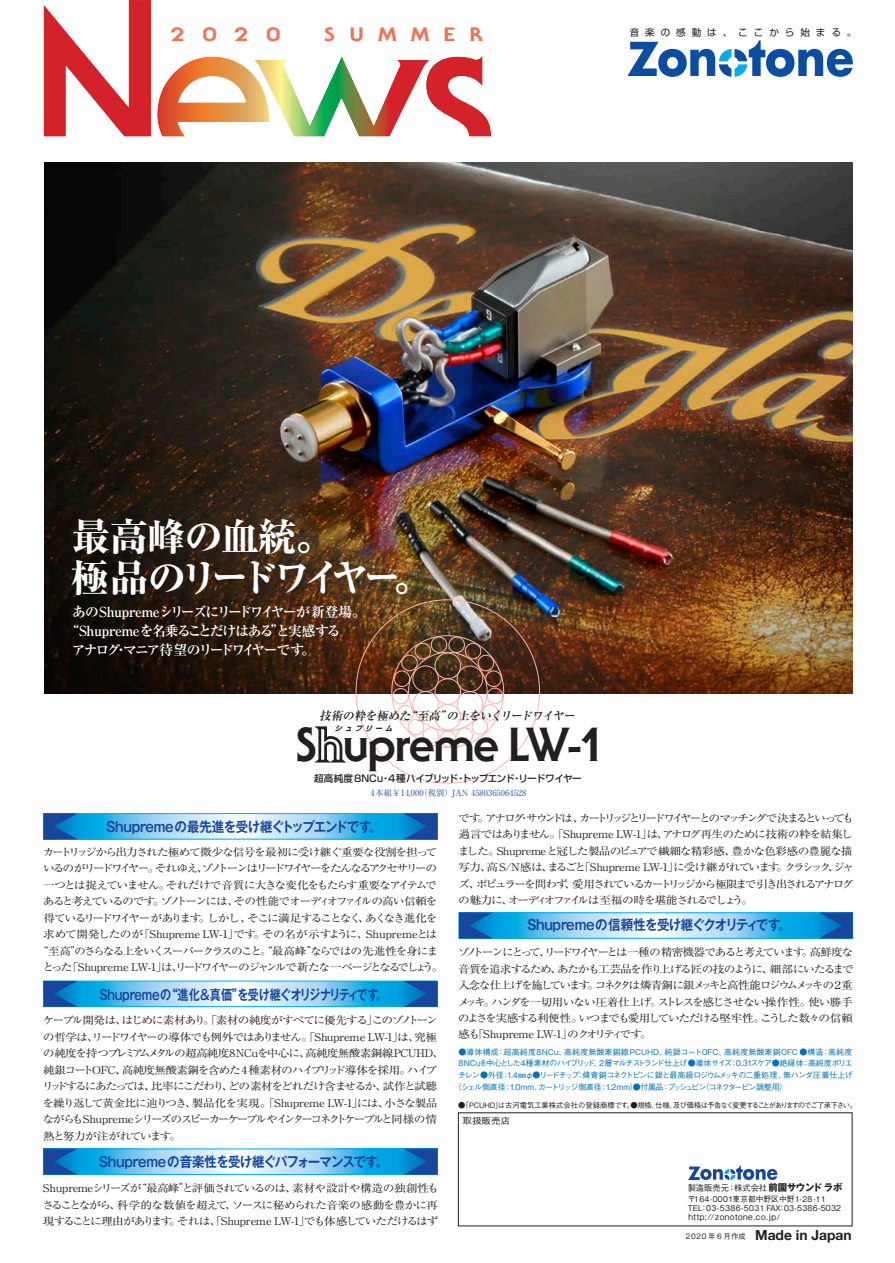
<style>
.page{position:relative;width:895px;height:1263px;background:#fff}
.page>*{position:absolute;margin:0;border:0;box-sizing:border-box;transform-origin:0 0}
.t1{font:800 46.8px "Serif Gothic";letter-spacing:-.035em;color:#231f20}
.t2{font:800 38.25px/41.4px "Ryumin Pro";letter-spacing:-.09em;color:#fff}
.t3{font:800 18.9px "Serif Gothic";letter-spacing:.6em;color:#f37052;scale:1.25 1}
.t4{font:700 13.8px "Gothic MB101 Pro De";letter-spacing:-.035em;color:#18469d;scale:.9 1}
.t5{font:700 13.8px "Gothic MB101 Pro De";letter-spacing:-.035em;color:#18469d;scale:.8 1}
.t6{font:700 13.8px "Ryumin Pro";letter-spacing:-.06em;color:#fff}
.t7{font:700 13.8px "Ryumin Pro";letter-spacing:-.085em;color:#fff}
.t8{font:700 13.8px "Ryumin Pro";letter-spacing:-.14em;color:#fff}
.t9{font:700 13.8px "Helvetica Neue";color:#231f20}
.t10{font:italic 700 11.55px "Ryumin Pro";color:#231f20}
.t11{font:10.5px/16.5px "Ryumin Pro";letter-spacing:-.115em;color:#231f20;text-align:justify;scale:1.11 1}
.t12{font:10.5px/16.5px "Ryumin Pro";letter-spacing:-.095em;color:#231f20;scale:1.11 1}
.t13{font:500 9.6px "Shin Go Pro";letter-spacing:-.055em;color:#231f20}
.t14{font:9.6px "Shin Go Pro";letter-spacing:.62em;color:#231f20}
.t15{font:500 8.7px "Gothic BBB Pro";color:#231f20;scale:1.09 1}
.t16{font:500 8.55px "Ryumin Pro";color:#406ab4}
.t17{font:500 8.55px "Gothic BBB Pro";letter-spacing:.06em;color:#231f20}
.t18{font:500 8.55px "Gothic BBB Pro";color:#231f20}
.t19{font:500 7.95px "Gothic BBB Pro";letter-spacing:-.085em;color:#0072bc}
.t20{font:500 7.95px "Gothic BBB Pro";letter-spacing:-.095em;color:#0072bc}
.t21{font:500 7.95px/9.6px "Gothic BBB Pro";letter-spacing:.04em;color:#231f20}
.t22{font:500 7.95px "Gothic BBB Pro";letter-spacing:.02em;color:#0072bc}
.t23{font:500 7.95px "Gothic BBB Pro";letter-spacing:-.12em;color:#0072bc}
.t24{font:500 7.5px "Gothic BBB Pro";letter-spacing:-.06em;color:#231f20}
.t25{font:italic 700 7.05px "Shin Go Pro";color:#231f20}
.s1{font-family:"Gothic MB101 Pr 5";font-weight:700;font-size:9.6px}
.s2{font-family:"Gothic BBB Pro";font-weight:500;font-size:7.5px}
</style>
<div class="page">
<img style="left:44px;top:162px;width:808px;height:531px">
<svg style="left:627px;top:40px;width:225px;height:37px"></svg>
<svg style="left:44px;top:0;width:107px;height:137px"></svg>
<svg style="left:157px;top:56px;width:334px;height:81px"></svg>
<svg style="left:77px;top:815px;width:326px;height:22px;background:#85cff0"></svg>
<div style="left:43px;top:813px;width:394px;height:26px;border:1px solid #00aeef"></div>
<svg style="left:43px;top:813px;width:34px;height:26px"></svg>
<svg style="left:403px;top:813px;width:34px;height:26px"></svg>
<svg style="left:492px;top:914px;width:326px;height:22px;background:#85cff0"></svg>
<div style="left:458px;top:912px;width:394px;height:26px;border:1px solid #00aeef"></div>
<svg style="left:458px;top:912px;width:34px;height:26px"></svg>
<svg style="left:818px;top:912px;width:34px;height:26px"></svg>
<svg style="left:77px;top:1150px;width:326px;height:22px;background:#85cff0"></svg>
<div style="left:43px;top:1148px;width:394px;height:26px;border:1px solid #00aeef"></div>
<svg style="left:43px;top:1148px;width:34px;height:26px"></svg>
<svg style="left:403px;top:1148px;width:34px;height:26px"></svg>
<svg style="left:77px;top:982px;width:326px;height:22px;background:#85cff0"></svg>
<div style="left:43px;top:980px;width:394px;height:26px;border:1px solid #00aeef"></div>
<svg style="left:43px;top:980px;width:34px;height:26px"></svg>
<svg style="left:403px;top:980px;width:34px;height:26px"></svg>
<svg style="left:688px;top:1165px;width:89px;height:14px"></svg>
<svg style="left:389px;top:633px;width:116px;height:115px"></svg>
<svg style="left:314px;top:726px;width:33px;height:37px"></svg>
<h3 class="t3" style="left:170px;top:28px;width:89px">2020</h3>
<p class="t14" style="left:629px;top:25px;width:228px">音楽の感動は、ここから始まる。</p>
<h3 class="t3" style="left:324px;top:28px;width:128px">SUMMER</h3>
<h2 class="t2" style="left:71px;top:512px;width:363px">最高峰の血統。<br>極品のリードワイヤー。</h2>
<h3 class="t6" style="left:72px;top:600px;width:295px">あのShupreme シリーズにリードワイヤーが新登場。</h3>
<h3 class="t7" style="left:65px;top:619px;width:276px">“Shupremeを名乗ることだけはある”と実感する</h3>
<h3 class="t8" style="left:72px;top:639px;width:245px">アナログ・マニア待望のリードワイヤーです。</h3>
<p class="t10" style="left:319px;top:706px;width:260px">技術の粋を極めた“至高”の上をいくリードワイヤー</p>
<p class="t25" style="left:334px;top:723px;width:62px">シュプリーム</p>
<h1 class="t1" style="left:296px;top:727px;width:312px">S upreme LW-1</h1>
<p class="t13" style="left:314px;top:770px;width:269px">超高純度 8NCu・4種ハイブリッド・トップエンド・リードワイヤー</p>
<p class="t16" style="left:370px;top:786px;width:157px">4本組￥14,000（税別）JAN 4580365064528</p>
<h3 class="t4" style="left:106px;top:815px;width:307px">Shupremeの最先進を受け継ぐトップエンドです。</h3>
<p class="t11" style="left:37px;top:842px;width:368px;text-align:center">カートリッジから出力された極めて微少な信号を最初に受け継ぐ重要な役割を担っているのがリードワイヤー。それゆえ、ゾノトーンはリードワイヤーをたんなるアクセサリーの一つとは捉えていません。それだけで音質に大きな変化をもたらす重要なアイテムであると考えているのです。ゾノトーンには、その性能でオーディオファイルの高い信頼を得ているリードワイヤーがあります。しかし、そこに満足することなく、あくなき進化を求めて開発したのが「Shupreme LW-1」です。その名が示すように、Shupremeとは“至高”のさらなる上をいくスーパークラスのこと。“最高峰”ならではの先進性を身にまとった「Shupreme LW-1」は、リードワイヤーのジャンルで新たな一ページとなるでしょう。</p>
<h3 class="t5" style="left:99px;top:982px;width:361px">Shupremeの“進化＆真価”を受け継ぐオリジナリティです。</h3>
<p class="t12" style="left:42px;top:1011px;width:363px">ケーブル開発は、はじめに素材あり。「素材の純度がすべてに優先する」このゾノトーンの哲学は、リードワイヤーの導体でも例外ではありません。「Shupreme LW-1」は、究極の純度を持つプレミアムメタルの超高純度8NCuを中心に、高純度無酸素銅線PCUHD、純銀コートOFC、高純度無酸素銅を含めた4 種素材のハイブリッド導体を採用。ハイブリッドするにあたっては、比率にこだわり、どの素材をどれだけ含ませるか、試作と試聴を繰り返して黄金比に辿りつき、製品化を実現。「Shupreme LW-1」には、小さな製品ながらもShupremeシリーズのスピーカーケーブルやインターコネクトケーブルと同様の情熱と努力が注がれています。</p>
<h3 class="t4" style="left:99px;top:1150px;width:322px">Shupremeの音楽性を受け継ぐパフォーマンスです。</h3>
<p class="t11" style="left:42px;top:1179px;width:359px">Shupremeシリーズが“最高峰”と評価されているのは、素材や設計や構造の独創性もさることながら、科学的な数値を超えて、ソースに秘められた音楽の感動を豊かに再現することに理由があります。それは、「Shupreme LW-1」でも体感していただけるはず</p>
<p class="t11" style="left:457px;top:808px;width:358px;text-align:left">です。アナログ・サウンドは、カートリッジとリードワイヤーとのマッチングで決まるといっても過言ではありません。「Shupreme LW-1」は、アナログ再生のために技術の粋を結集しました。Shupremeと冠した製品のピュアで繊細な精彩感、豊かな色彩感の豊麗な描写力、高 S/N感は、まるごと「Shupreme LW-1」に受け継がれています。クラシック、ジャズ、ポピュラーを問わず、愛用されているカートリッジから極限まで引き出されるアナログの魅力に、オーディオファイルは至福の時を堪能されるでしょう。</p>
<h3 class="t4" style="left:527px;top:913px;width:294px">Shupremeの信頼性を受け継ぐクオリティです。</h3>
<p class="t11" style="left:457px;top:943px;width:358px">ゾノトーンにとって、リードワイヤーとは一種の精密機器であると考えています。高鮮度な音質を追求するため、あたかも工芸品を作り上げる匠の技のように、細部にいたるまで入念な仕上げを施しています。コネクタは燐青銅に銀メッキと高性能ロジウムメッキの２重メッキ。ハンダを一切用いない圧着仕上げ。ストレスを感じさせない操作性。使い勝手のよさを実感する利便性。いつまでも愛用していただける堅牢性。こうした数々の信頼感も「Shupreme LW-1」のクオリティです。</p>
<p class="t22" style="left:458px;top:1045px;width:395px">●導体構成：超高純度8NCu、高純度無酸素銅線PCUHD、純銀コートOFC、高純度無酸素銅OFC ●構造：高純度</p>
<p class="t19" style="left:458px;top:1056px;width:395px">8NCuを中心とした4種素材のハイブリッド、2層マルチストランド仕上げ●導体サイズ：0.31スケア●絶縁体：高純度ポリエ</p>
<p class="t20" style="left:458px;top:1068px;width:396px">チレン●外径：1.4㎜φ●リードチップ：燐青銅コネクトピンに銀と最高級ロジウムメッキの二重処理、無ハンダ圧着仕上げ</p>
<p class="t23" style="left:453px;top:1080px;width:334px">（シェル側直径：1.0mm、カートリッジ側直径：1.2 mm）●付属品：プッシュピン（コネクターピン調整用）</p>
<p class="t24" style="left:458px;top:1098px;width:400px">●「PCUHD」は古河電気工業株式会社の登録商標です。●規格、仕様、及び価格は予告なく変更することがありますのでご了承下さい。</p>
<p class="t15" style="left:462px;top:1113px;width:45px">取扱販売店</p>
<p class="t18" style="left:687px;top:1180px;width:156px">製造販売元：株式会社<span class="s1">前園サウンドラボ</span></p>
<p class="t21" style="left:687px;top:1192px;width:155px">〒164-0001東京都中野区中野1-28-11<br>TEL：03-5386-5031 FAX：03-5386-5032</p>
<p class="t17" style="left:688px;top:1209px;width:94px">http://zonotone.co.jp/</p>
<h3 class="t9" style="left:685px;top:1229px;width:167px"><span class="s2">2020 年 6 月作成</span> Made in Japan</h3>
</div>
